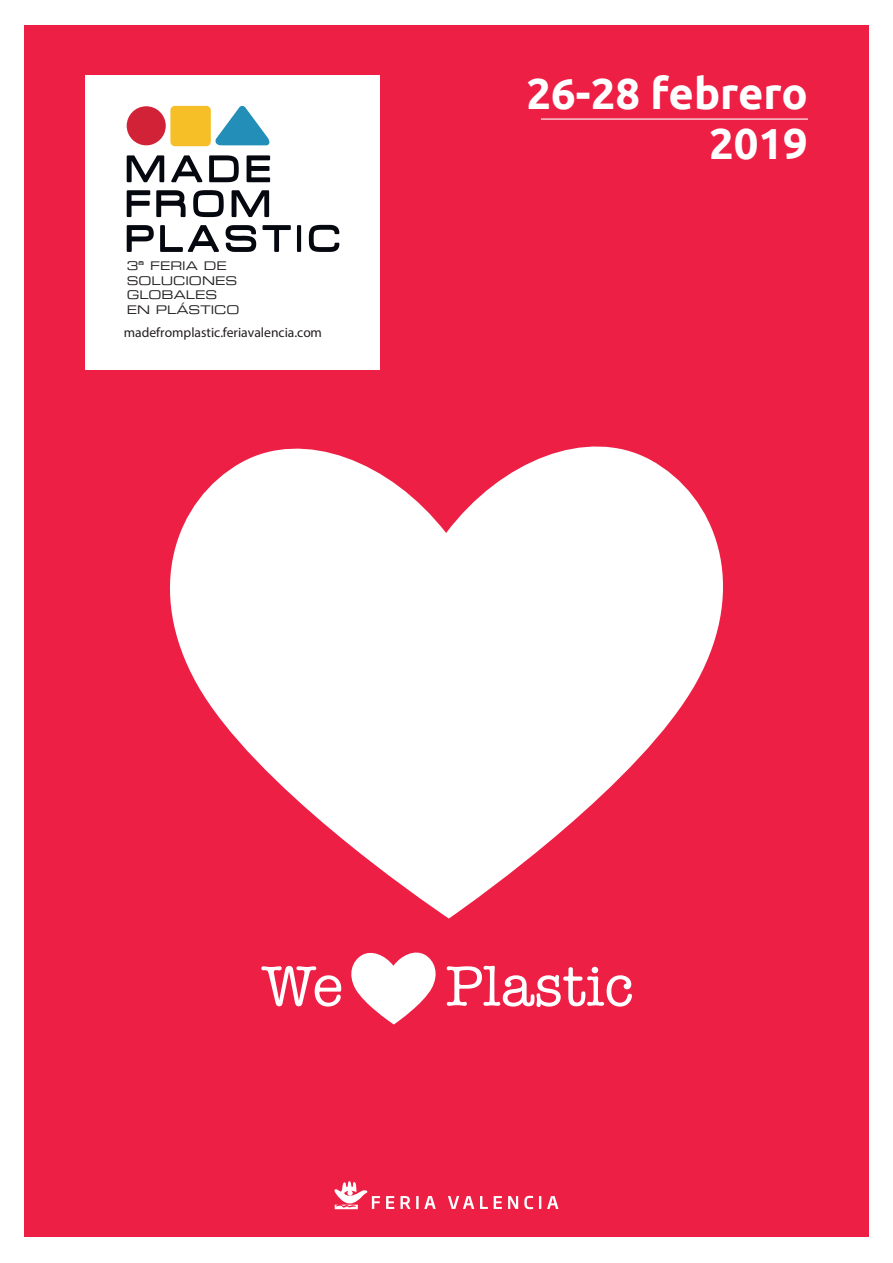
<style>
.page{position:relative;width:893px;height:1263px;background:#fff}
.page>*{position:absolute;margin:0;border:0;box-sizing:border-box;transform-origin:0 0}
.t1{font:58.5px "American Typewriter";color:#fff}
.t2{font:700 43.5px/49.5px "Ubuntu";color:#fff;text-align:right}
.t3{font:13.65px "Myriad Pro";color:#231f20}
.t4{font:12px/14.4px "Eurostile LT Extended Two";color:#231f20}
</style>
<div class="page">
<div style="left:24px;top:26px;width:845px;height:1211px;background:#ed1f45"></div>
<hr style="left:541px;top:118px;width:267px;height:2px;background:#fff">
<svg style="left:334px;top:1181px;width:46px;height:28px"></svg>
<svg style="left:386px;top:1196px;width:8px;height:13px"></svg>
<svg style="left:400px;top:1196px;width:36px;height:13px"></svg>
<svg style="left:448px;top:1196px;width:26px;height:13px"></svg>
<svg style="left:480px;top:1196px;width:8px;height:13px"></svg>
<svg style="left:494px;top:1196px;width:8px;height:13px"></svg>
<svg style="left:508px;top:1196px;width:10px;height:13px"></svg>
<svg style="left:524px;top:1196px;width:9px;height:13px"></svg>
<svg style="left:539px;top:1196px;width:2px;height:13px"></svg>
<svg style="left:547px;top:1196px;width:11px;height:13px"></svg>
<svg style="left:351px;top:952px;width:85px;height:72px"></svg>
<svg style="left:170px;top:446px;width:553px;height:472px;fill:#fff"></svg>
<div style="left:85px;top:75px;width:294px;height:295px;background:#fff"></div>
<div style="left:127px;top:106px;width:39px;height:39px;background:#d22237;border-radius:50%"></div>
<div style="left:170px;top:106px;width:41px;height:40px;background:#f6bf27;border-radius:4px"></div>
<svg style="left:215px;top:105px;width:55px;height:40px"></svg>
<svg style="left:127px;top:155px;width:212px;height:97px"></svg>
<p class="t4" style="left:127px;top:259px;width:114px">3ª FERIA DE<br>SOLUCIONES<br>GLOBALES<br>EN PLÁSTICO</p>
<p class="t3" style="left:124px;top:324px;width:200px">madefromplastic.feriavalencia.com</p>
<h2 class="t2" style="left:526px;top:68px;width:283px">26-28 febrero<br>2019</h2>
<h1 class="t1" style="left:262px;top:953px;width:83px">We</h1>
<h1 class="t1" style="left:446px;top:953px;width:190px">Plastic</h1>
</div>
